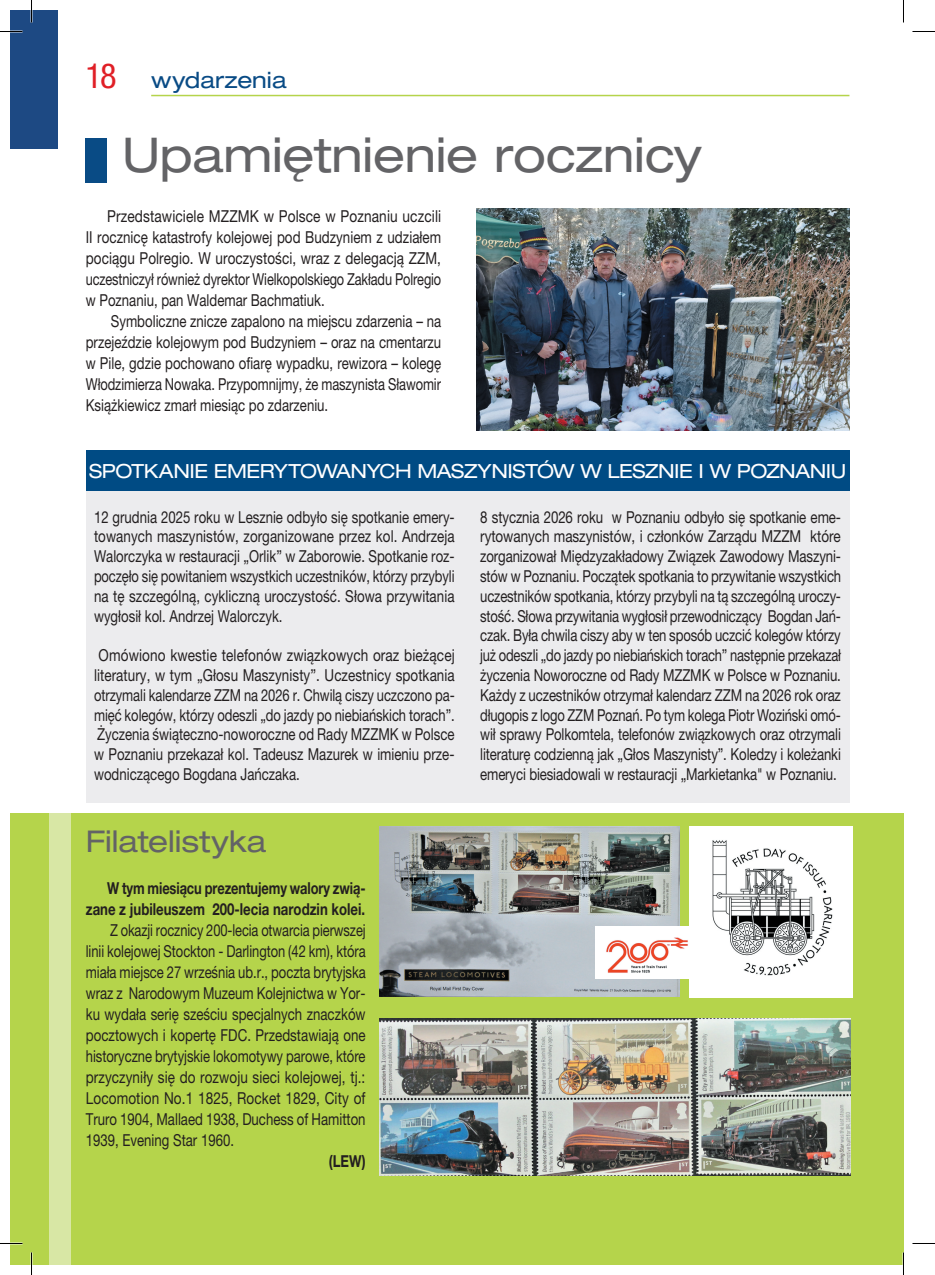
<style>
.page{position:relative;width:935px;height:1275px;background:#fff}
.page>*{position:absolute;margin:0;border:0;box-sizing:border-box;transform-origin:0 0}
.t1{font:expanded 48px "Helvetica Neue LT Pro";letter-spacing:-.005em;color:#636366}
.t2{font:expanded 30px "Helvetica Neue LT Pro";color:#636366}
.t3{font:expanded 22.5px "Helvetica Neue LT Pro";color:#094b85}
.t4{font:expanded 19.5px "Helvetica Neue LT Pro";letter-spacing:-.025em;color:#fff}
.t5{font:16.5px/19.8px "Helvetica Neue LT Pro";color:#231f20;text-align:justify;scale:.81 1}
.t6{font:16.5px/19.8px "Helvetica Neue LT Pro";color:#231f20;text-align:justify;scale:.8 1}
.t7{font:16.5px/21px "Helvetica Neue LT Pro";color:#231f20;text-align:justify;scale:.78 1}
.t8{font:16.5px/19.8px "Helvetica Neue LT Pro";color:#231f20;text-align:justify;scale:.82 1}
.t9{font:16.5px/21px "Helvetica Neue LT Pro";color:#231f20;text-align:justify;scale:.83 1}
.t10{font:700 16.5px/21px "Helvetica Neue LT Pro";color:#231f20;text-align:right;scale:.78 1}
.t11{font:700 16.5px "Helvetica Neue LT Pro";color:#231f20;scale:.8 1}
.s1{font-stretch:condensed;font-size:34.5px;color:#e01f26}
</style>
<div class="page">
<div style="left:10px;top:10px;width:48px;height:138px;background:#1d4983"></div>
<hr style="left:151px;top:95px;width:698px;height:1px;background:#b5d44b">
<div style="left:10px;top:813px;width:893px;height:452px;background:#b5d44b"></div>
<div style="left:50px;top:813px;width:21px;height:452px;background:#d8e7a5"></div>
<img style="left:380px;top:1019px;width:471px;height:156px">
<img style="left:690px;top:826px;width:162px;height:171px">
<img style="left:380px;top:826px;width:299px;height:171px">
<img style="left:596px;top:927px;width:103px;height:52px">
<div style="left:86px;top:138px;width:21px;height:44px;background:#094b85"></div>
<img style="left:476px;top:209px;width:373px;height:222px">
<div style="left:86px;top:482px;width:763px;height:321px;background:#ececee"></div>
<div style="left:86px;top:450px;width:763px;height:41px;background:#004b84"></div>
<hr style="left:0;top:1242px;width:22px;height:2px;background:#fff">
<hr style="left:902px;top:1252px;width:2px;height:23px;background:#fff">
<svg style="left:0;top:31px;width:22px;height:1px"></svg>
<svg style="left:0;top:1243px;width:22px;height:1px"></svg>
<svg style="left:31px;top:0;width:1px;height:22px"></svg>
<svg style="left:31px;top:1252px;width:1px;height:23px"></svg>
<svg style="left:903px;top:0;width:32px;height:1275px"></svg>
<h3 class="t3" style="left:86px;top:66px;width:203px"><span class="s1">18</span> wydarzenia</h3>
<h1 class="t1" style="left:122px;top:125px;width:581px">Upamiętnienie rocznicy</h1>
<p class="t9" style="left:86px;top:205px;width:430px;text-indent:21px">Przedstawiciele MZZMK w Polsce w Poznaniu uczcili II rocznicę katastrofy kolejowej pod Budzyniem z udziałem pociągu Polregio. W uroczystości, wraz z delegacją ZZM, uczestniczył również dyrektor Wielkopolskiego Zakładu Polregio w Poznaniu, pan Waldemar Bachmatiuk.</p>
<p class="t6" style="left:86px;top:310px;width:446px;line-height:21px;text-indent:25px">Symboliczne znicze zapalono na miejscu zdarzenia – na przejeździe kolejowym pod Budzyniem – oraz na cmentarzu w Pile, gdzie pochowano ofiarę wypadku, rewizora – kolegę Włodzimierza Nowaka. Przypomnijmy, że maszynista Sławomir Książkiewicz zmarł miesiąc po zdarzeniu.</p>
<p class="t4" style="left:89px;top:458px;width:759px">SPOTKANIE EMERYTOWANYCH MASZYNISTÓW W LESZNIE I W POZNANIU</p>
<p class="t6" style="left:94px;top:506px;width:452px">12 grudnia 2025 roku w Lesznie odbyło się spotkanie emery&shy;towanych maszynistów, zorganizowane przez kol. Andrzeja Walorczyka w restauracji „Orlik” w Zaborowie. Spotkanie roz&shy;poczęło się powitaniem wszystkich uczestników, którzy przybyli na tę szczególną, cykliczną uroczystość. Słowa przywitania wygłosił kol. Andrzej Walorczyk.</p>
<p class="t8" style="left:94px;top:645px;width:441px">Omówiono kwestie telefonów związkowych oraz bieżącej literatury, w tym „Głosu Maszynisty”. Uczestnicy spotkania otrzymali kalendarze ZZM na 2026 r. Chwilą ciszy uczczono pa&shy;mięć kolegów, którzy odeszli „do jazdy po niebiańskich torach”.<br>Życzenia świąteczno-noworoczne od Rady MZZMK w Polsce w Poznaniu przekazał kol. Tadeusz Mazurek w imieniu prze&shy;wodniczącego Bogdana Jańczaka.</p>
<h2 class="t2" style="left:86px;top:822px;width:182px">Filatelistyka</h2>
<p class="t10" style="left:86px;top:877px;width:360px">W tym miesiącu prezentujemy walory zwią&shy;zane z jubileuszem 200-lecia narodzin kolei.</p>
<p class="t7" style="left:86px;top:919px;width:360px;text-indent:24px">Z okazji rocznicy 200-lecia otwarcia pierwszej linii kolejowej Stockton - Darlington (42 km), która miała miejsce 27 września ub.r., poczta brytyjska wraz z Narodowym Muzeum Kolejnictwa w Yor&shy;ku wydała serię sześciu specjalnych znaczków pocztowych i kopertę FDC. Przedstawiają one historyczne brytyjskie lokomotywy parowe, które przyczyniły się do rozwoju sieci kolejowej, tj.:<br>Locomotion No.1 1825, Rocket 1829, City of Truro 1904, Mallaed 1938, Duchess of Hamitton 1939, Evening Star 1960.</p>
<p class="t11" style="left:329px;top:1151px;width:47px">(LEW)</p>
<p class="t5" style="left:480px;top:506px;width:447px">8 stycznia 2026 roku w Poznaniu odbyło się spotkanie eme&shy;rytowanych maszynistów, i członków Zarządu MZZM które zorganizował Międzyzakładowy Związek Zawodowy Maszyni&shy;stów w Poznaniu. Początek spotkania to przywitanie wszystkich uczestników spotkania, którzy przybyli na tą szczególną uroczy&shy;stość. Słowa przywitania wygłosił przewodniczący Bogdan Jań&shy;czak. Była chwila ciszy aby w ten sposób uczcić kolegów którzy już odeszli „do jazdy po niebiańskich torach” następnie przekazał życzenia Noworoczne od Rady MZZMK w Polsce w Poznaniu.<br>Każdy z uczestników otrzymał kalendarz ZZM na 2026 rok oraz długopis z logo ZZM Poznań. Po tym kolega Piotr Woziński omó&shy;wił sprawy Polkomtela, telefonów związkowych oraz otrzymali literaturę codzienną jak „Głos Maszynisty”. Koledzy i koleżanki emeryci biesiadowali w restauracji „Markietanka" w Poznaniu.</p>
</div>
